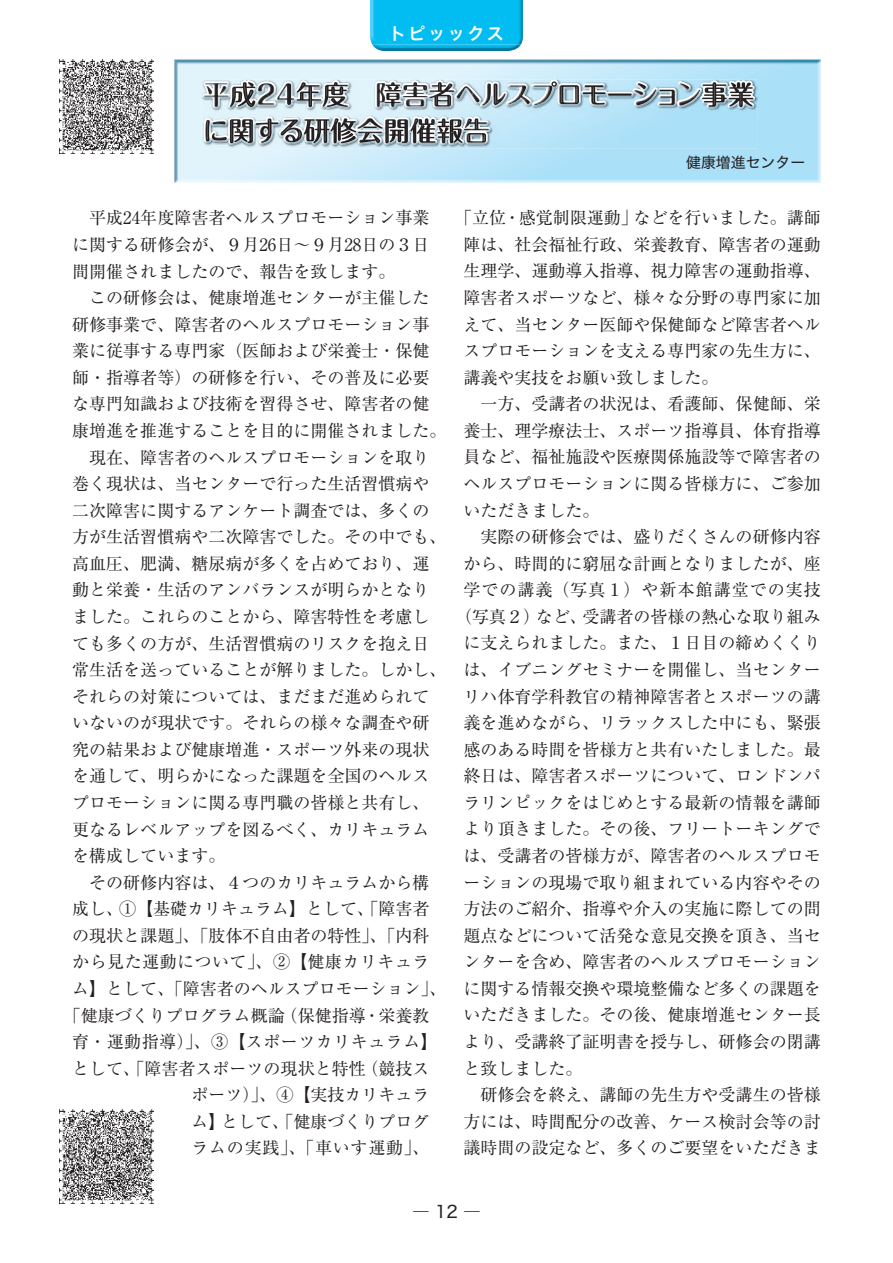
<style>
.page{position:relative;width:893px;height:1263px;background:#fff}
.page>*{position:absolute;margin:0;border:0;box-sizing:border-box;transform-origin:0 0}
.t1{font:16.95px "Ryumin Pr 6";color:#231f20}
.t2{font:16.95px "Ryumin Pr 6";letter-spacing:.03em;color:#231f20}
.t3{font:16.95px "Ryumin Pr 6";letter-spacing:.06em;color:#231f20}
.t4{font:16.95px "Ryumin Pr 6";letter-spacing:.045em;color:#231f20}
.t5{font:16.95px "Hira Kaku Std W6";letter-spacing:.15em;color:#fff}
.t6{font:16.95px "Hira Kaku Std W4";color:#231f20}
.t7{font:14.85px "Hira Kaku Std W4";color:#231f20}
</style>
<div class="page">
<img style="left:372px;top:45px;width:149px;height:6px">
<img style="left:370px;top:0;width:153px;height:45px">
<img style="left:174px;top:60px;width:647px;height:123px">
<img style="left:202px;top:80px;width:556px;height:68px">
<img style="left:531px;top:80px;width:50px;height:27px">
<img style="left:228px;top:80px;width:122px;height:29px">
<img style="left:375px;top:80px;width:81px;height:29px">
<img style="left:700px;top:80px;width:55px;height:29px">
<img style="left:633px;top:81px;width:15px;height:16px">
<svg style="left:678px;top:81px;width:13px;height:2px"></svg>
<img style="left:202px;top:81px;width:28px;height:28px">
<img style="left:480px;top:82px;width:27px;height:1px">
<img style="left:581px;top:84px;width:52px;height:22px">
<img style="left:634px;top:106px;width:68px;height:1px">
<img style="left:579px;top:94px;width:55px;height:2px">
<img style="left:729px;top:82px;width:24px;height:25px">
<img style="left:297px;top:82px;width:24px;height:1px">
<img style="left:230px;top:82px;width:25px;height:1px">
<img style="left:323px;top:82px;width:25px;height:25px">
<img style="left:702px;top:82px;width:25px;height:25px">
<img style="left:429px;top:82px;width:25px;height:1px">
<img style="left:583px;top:85px;width:23px;height:20px">
<img style="left:559px;top:85px;width:20px;height:19px">
<img style="left:608px;top:93px;width:24px;height:3px">
<img style="left:384px;top:82px;width:17px;height:1px">
<img style="left:404px;top:82px;width:23px;height:1px">
<svg style="left:551px;top:80px;width:11px;height:22px"></svg>
<img style="left:313px;top:145px;width:149px;height:1px">
<img style="left:279px;top:117px;width:84px;height:28px">
<img style="left:230px;top:145px;width:32px;height:1px">
<img style="left:204px;top:117px;width:65px;height:28px">
<img style="left:357px;top:118px;width:26px;height:11px">
<img style="left:339px;top:118px;width:17px;height:23px">
<img style="left:331px;top:118px;width:8px;height:25px">
<img style="left:464px;top:118px;width:25px;height:12px">
<img style="left:410px;top:118px;width:26px;height:25px">
<img style="left:437px;top:118px;width:13px;height:9px">
<img style="left:256px;top:118px;width:22px;height:25px">
<img style="left:313px;top:119px;width:16px;height:24px">
<img style="left:304px;top:119px;width:11px;height:22px">
<img style="left:230px;top:119px;width:23px;height:24px">
<img style="left:385px;top:119px;width:23px;height:24px">
<img style="left:450px;top:119px;width:12px;height:24px">
<img style="left:281px;top:119px;width:21px;height:23px">
<img style="left:205px;top:120px;width:5px;height:21px">
<svg style="left:207px;top:121px;width:19px;height:19px"></svg>
<svg style="left:363px;top:127px;width:15px;height:5px"></svg>
<img style="left:437px;top:127px;width:13px;height:16px">
<img style="left:234px;top:128px;width:15px;height:14px">
<img style="left:389px;top:130px;width:15px;height:12px">
<img style="left:358px;top:132px;width:24px;height:11px">
<img style="left:467px;top:133px;width:19px;height:10px">
<svg style="left:336px;top:120px;width:18px;height:19px"></svg>
<img style="left:212px;top:133px;width:15px;height:7px">
<img style="left:341px;top:136px;width:15px;height:7px">
<svg style="left:416px;top:120px;width:18px;height:21px"></svg>
<img style="left:60px;top:1110px;width:93px;height:93px">
<img style="left:60px;top:60px;width:93px;height:93px">
<img style="left:377px;top:83px;width:175px;height:24px">
<img style="left:204px;top:83px;width:137px;height:24px">
<img style="left:634px;top:83px;width:111px;height:23px">
<p class="t5" style="left:389px;top:21px;width:116px">トピッックス</p>
<p class="t7" style="left:686px;top:151px;width:121px">健康増進センター</p>
<p class="t1" style="left:72px;top:205px;width:359px">　平成24年度障害者ヘルスプロモーション事業</p>
<p class="t1" style="left:72px;top:231px;width:359px">に関する研修会が、９月26日～９月28日の３日</p>
<p class="t1" style="left:72px;top:258px;width:325px">間開催されましたので、報告を致します。</p>
<p class="t1" style="left:72px;top:284px;width:359px">　この研修会は、健康増進センターが主催した</p>
<p class="t1" style="left:72px;top:311px;width:359px">研修事業で、障害者のヘルスプロモーション事</p>
<p class="t1" style="left:72px;top:338px;width:359px">業に従事する専門家（医師および栄養士・保健</p>
<p class="t1" style="left:72px;top:364px;width:359px">師・指導者等）の研修を行い、その普及に必要</p>
<p class="t1" style="left:72px;top:391px;width:359px">な専門知識および技術を習得させ、障害者の健</p>
<p class="t1" style="left:72px;top:417px;width:376px">康増進を推進することを目的に開催されました。</p>
<p class="t1" style="left:72px;top:444px;width:359px">　現在、障害者のヘルスプロモーションを取り</p>
<p class="t1" style="left:72px;top:470px;width:359px">巻く現状は、当センターで行った生活習慣病や</p>
<p class="t1" style="left:72px;top:497px;width:359px">二次障害に関するアンケート調査では、多くの</p>
<p class="t1" style="left:72px;top:524px;width:376px">方が生活習慣病や二次障害でした。その中でも、</p>
<p class="t1" style="left:72px;top:550px;width:359px">高血圧、肥満、糖尿病が多くを占めており、運</p>
<p class="t1" style="left:72px;top:577px;width:359px">動と栄養・生活のアンバランスが明らかとなり</p>
<p class="t1" style="left:72px;top:603px;width:359px">ました。これらのことから、障害特性を考慮し</p>
<p class="t1" style="left:72px;top:630px;width:359px">ても多くの方が、生活習慣病のリスクを抱え日</p>
<p class="t1" style="left:72px;top:656px;width:376px">常生活を送っていることが解りました。しかし、</p>
<p class="t1" style="left:72px;top:683px;width:359px">それらの対策については、まだまだ進められて</p>
<p class="t1" style="left:72px;top:710px;width:359px">いないのが現状です。それらの様々な調査や研</p>
<p class="t1" style="left:72px;top:736px;width:359px">究の結果および健康増進・スポーツ外来の現状</p>
<p class="t1" style="left:72px;top:763px;width:359px">を通して、明らかになった課題を全国のヘルス</p>
<p class="t1" style="left:72px;top:789px;width:359px">プロモーションに関る専門職の皆様と共有し、</p>
<p class="t1" style="left:72px;top:816px;width:359px">更なるレベルアップを図るべく、カリキュラム</p>
<p class="t1" style="left:72px;top:842px;width:155px">を構成しています。</p>
<p class="t1" style="left:72px;top:869px;width:359px">　その研修内容は、４つのカリキュラムから構</p>
<p class="t1" style="left:72px;top:896px;width:359px">成し、①【基礎カリキュラム】として、「障害者</p>
<p class="t1" style="left:72px;top:922px;width:359px">の現状と課題」、「肢体不自由者の特性」、「内科</p>
<p class="t2" style="left:72px;top:949px;width:359px">から見た運動について」、②【健康カリキュラ</p>
<p class="t1" style="left:72px;top:975px;width:376px">ム】として、「障害者のヘルスプロモーション」、</p>
<p class="t1" style="left:64px;top:1002px;width:367px">「健康づくりプログラム概論（保健指導・栄養教</p>
<p class="t2" style="left:72px;top:1028px;width:367px">育・運動指導）」、③【スポーツカリキュラム】</p>
<p class="t1" style="left:72px;top:1055px;width:359px">として、「障害者スポーツの現状と特性（競技ス</p>
<p class="t1" style="left:191px;top:1082px;width:240px">ポーツ）」、④【実技カリキュラ</p>
<p class="t1" style="left:191px;top:1108px;width:240px">ム】として、「健康づくりプログ</p>
<p class="t4" style="left:191px;top:1135px;width:240px">ラムの実践」、「車いす運動」、</p>
<p class="t1" style="left:455px;top:205px;width:367px">「立位・感覚制限運動」などを行いました。講師</p>
<p class="t1" style="left:463px;top:231px;width:359px">陣は、社会福祉行政、栄養教育、障害者の運動</p>
<p class="t1" style="left:463px;top:258px;width:359px">生理学、運動導入指導、視力障害の運動指導、</p>
<p class="t1" style="left:463px;top:284px;width:359px">障害者スポーツなど、様々な分野の専門家に加</p>
<p class="t1" style="left:463px;top:311px;width:359px">えて、当センター医師や保健師など障害者ヘル</p>
<p class="t1" style="left:463px;top:337px;width:359px">スプロモーションを支える専門家の先生方に、</p>
<p class="t1" style="left:463px;top:364px;width:257px">講義や実技をお願い致しました。</p>
<p class="t1" style="left:463px;top:391px;width:359px">　一方、受講者の状況は、看護師、保健師、栄</p>
<p class="t1" style="left:463px;top:417px;width:359px">養士、理学療法士、スポーツ指導員、体育指導</p>
<p class="t1" style="left:463px;top:444px;width:359px">員など、福祉施設や医療関係施設等で障害者の</p>
<p class="t1" style="left:463px;top:470px;width:359px">ヘルスプロモーションに関る皆様方に、ご参加</p>
<p class="t1" style="left:463px;top:497px;width:138px">いただきました。</p>
<p class="t1" style="left:463px;top:523px;width:359px">　実際の研修会では、盛りだくさんの研修内容</p>
<p class="t1" style="left:463px;top:550px;width:359px">から、時間的に窮屈な計画となりましたが、座</p>
<p class="t3" style="left:463px;top:577px;width:359px">学での講義（写真１）や新本館講堂での実技</p>
<p class="t1" style="left:455px;top:603px;width:367px">（写真２）など、受講者の皆様の熱心な取り組み</p>
<p class="t1" style="left:463px;top:630px;width:359px">に支えられました。また、１日目の締めくくり</p>
<p class="t1" style="left:463px;top:656px;width:359px">は、イブニングセミナーを開催し、当センター</p>
<p class="t1" style="left:463px;top:683px;width:359px">リハ体育学科教官の精神障害者とスポーツの講</p>
<p class="t1" style="left:463px;top:709px;width:359px">義を進めながら、リラックスした中にも、緊張</p>
<p class="t1" style="left:463px;top:736px;width:359px">感のある時間を皆様方と共有いたしました。最</p>
<p class="t1" style="left:463px;top:762px;width:359px">終日は、障害者スポーツについて、ロンドンパ</p>
<p class="t1" style="left:463px;top:789px;width:359px">ラリンピックをはじめとする最新の情報を講師</p>
<p class="t1" style="left:463px;top:816px;width:359px">より頂きました。その後、フリートーキングで</p>
<p class="t1" style="left:463px;top:842px;width:359px">は、受講者の皆様方が、障害者のヘルスプロモ</p>
<p class="t1" style="left:463px;top:869px;width:359px">ーションの現場で取り組まれている内容やその</p>
<p class="t1" style="left:463px;top:895px;width:359px">方法のご紹介、指導や介入の実施に際しての問</p>
<p class="t1" style="left:463px;top:922px;width:359px">題点などについて活発な意見交換を頂き、当セ</p>
<p class="t1" style="left:463px;top:948px;width:359px">ンターを含め、障害者のヘルスプロモーション</p>
<p class="t1" style="left:463px;top:975px;width:359px">に関する情報交換や環境整備など多くの課題を</p>
<p class="t1" style="left:463px;top:1002px;width:359px">いただきました。その後、健康増進センター長</p>
<p class="t1" style="left:463px;top:1028px;width:359px">より、受講終了証明書を授与し、研修会の閉講</p>
<p class="t1" style="left:463px;top:1055px;width:121px">と致しました。</p>
<p class="t1" style="left:463px;top:1081px;width:359px">　研修会を終え、講師の先生方や受講生の皆様</p>
<p class="t1" style="left:463px;top:1108px;width:359px">方には、時間配分の改善、ケース検討会等の討</p>
<p class="t1" style="left:463px;top:1134px;width:359px">議時間の設定など、多くのご要望をいただきま</p>
<p class="t6" style="left:412px;top:1199px;width:70px">― 12 ―</p>
</div>
